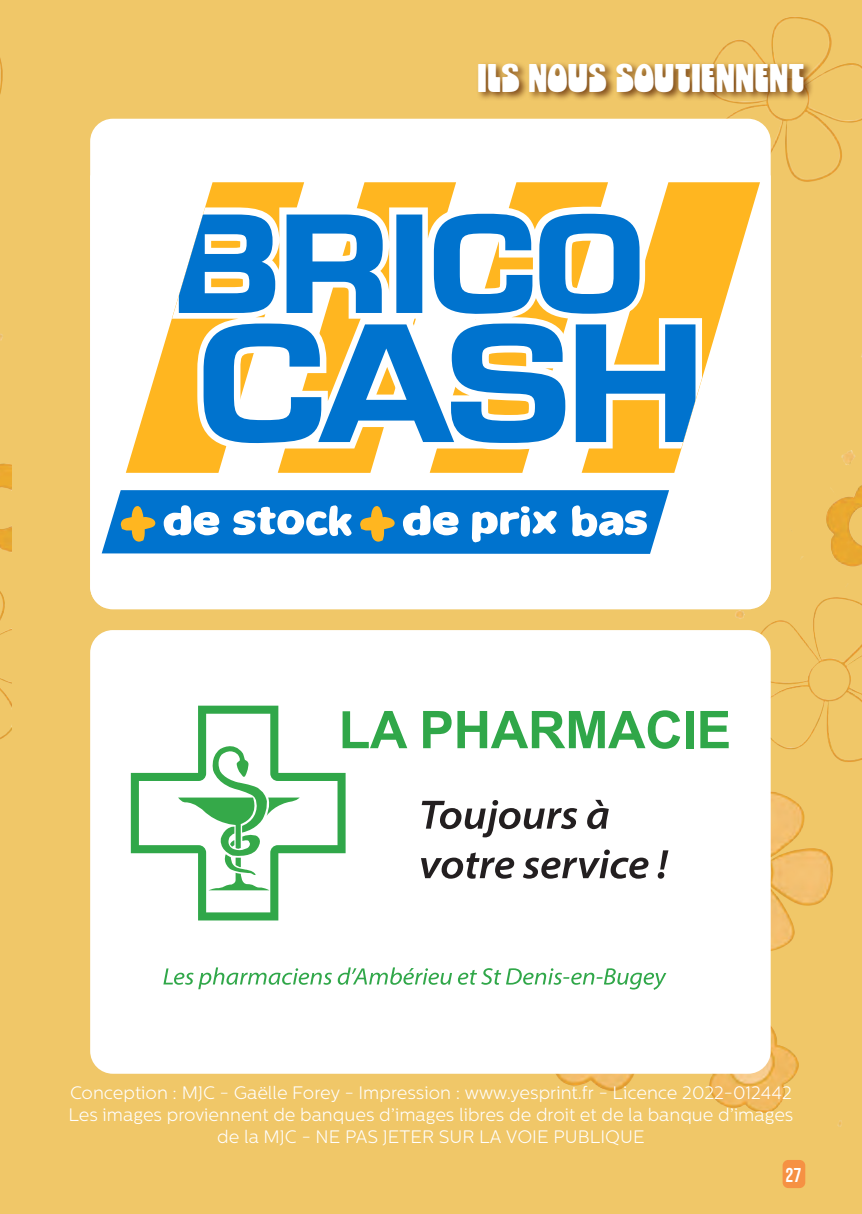
<style>
.page{position:relative;width:862px;height:1214px;background:#fff}
.page>*{position:absolute;margin:0;border:0;box-sizing:border-box;transform-origin:0 0}
.t1{font:40px "Chorine Large";color:#fff}
.t2{font:20px "Bebas Neue";color:#fff}
.t3{font:300 18px/22px "Centrale Sans";color:#fff;text-align:center}
</style>
<div class="page">
<div style="left:0;top:0;width:862px;height:1213px;background:#f0c768"></div>
<img style="left:0;top:58px;width:12px;height:681px">
<img style="left:420px;top:16px;width:442px;height:1172px">
<div style="left:90px;top:630px;width:680px;height:443px;background:#fff;border-radius:23px"></div>
<svg style="left:345px;top:711px;width:62px;height:37px"></svg>
<svg style="left:423px;top:711px;width:28px;height:37px"></svg>
<svg style="left:457px;top:710px;width:223px;height:38px"></svg>
<div style="left:686px;top:711px;width:7px;height:37px;background:#30a749"></div>
<svg style="left:700px;top:711px;width:28px;height:37px"></svg>
<svg style="left:422px;top:800px;width:155px;height:37px"></svg>
<svg style="left:587px;top:799px;width:22px;height:30px"></svg>
<svg style="left:421px;top:852px;width:93px;height:26px"></svg>
<svg style="left:523px;top:849px;width:125px;height:29px"></svg>
<svg style="left:658px;top:850px;width:10px;height:28px"></svg>
<svg style="left:163px;top:967px;width:169px;height:22px"></svg>
<svg style="left:338px;top:967px;width:114px;height:17px"></svg>
<svg style="left:458px;top:968px;width:208px;height:21px"></svg>
<svg style="left:131px;top:705px;width:214px;height:215px"></svg>
<div style="left:90px;top:119px;width:680px;height:490px;background:#fff;border-radius:23px"></div>
<svg style="left:126px;top:182px;width:152px;height:291px"></svg>
<svg style="left:278px;top:182px;width:152px;height:291px;fill:#ffb620"></svg>
<svg style="left:430px;top:182px;width:151px;height:291px;fill:#ffb620"></svg>
<svg style="left:581px;top:182px;width:179px;height:291px"></svg>
<svg style="left:102px;top:490px;width:567px;height:64px"></svg>
<svg style="left:172px;top:207px;width:530px;height:243px"></svg>
<svg style="left:204px;top:323px;width:491px;height:120px;fill:#0073ce"></svg>
<svg style="left:179px;top:214px;width:460px;height:100px;fill:#0073ce"></svg>
<div style="left:782px;top:1159px;width:23px;height:28px;background:#f69143;border-radius:6px"></div>
<div style="left:476px;top:61px;width:338px;height:41px;background:#592202;opacity:.72"></div>
<h1 class="t1" style="left:477px;top:56px;width:329px">ILS NOUS SOUTIENNENT</h1>
<p class="t3" style="left:69px;top:1081px;width:726px">Conception : MJC - Gaëlle Forey - Impression : www.yesprint.fr - Licence 2022-012442<br>Les images proviennent de banques d’images libres de droit et de la banque d’images de la MJC - NE PAS JETER SUR LA VOIE PUBLIQUE</p>
<p class="t2" style="left:785px;top:1163px;width:17px">27</p>
</div>
